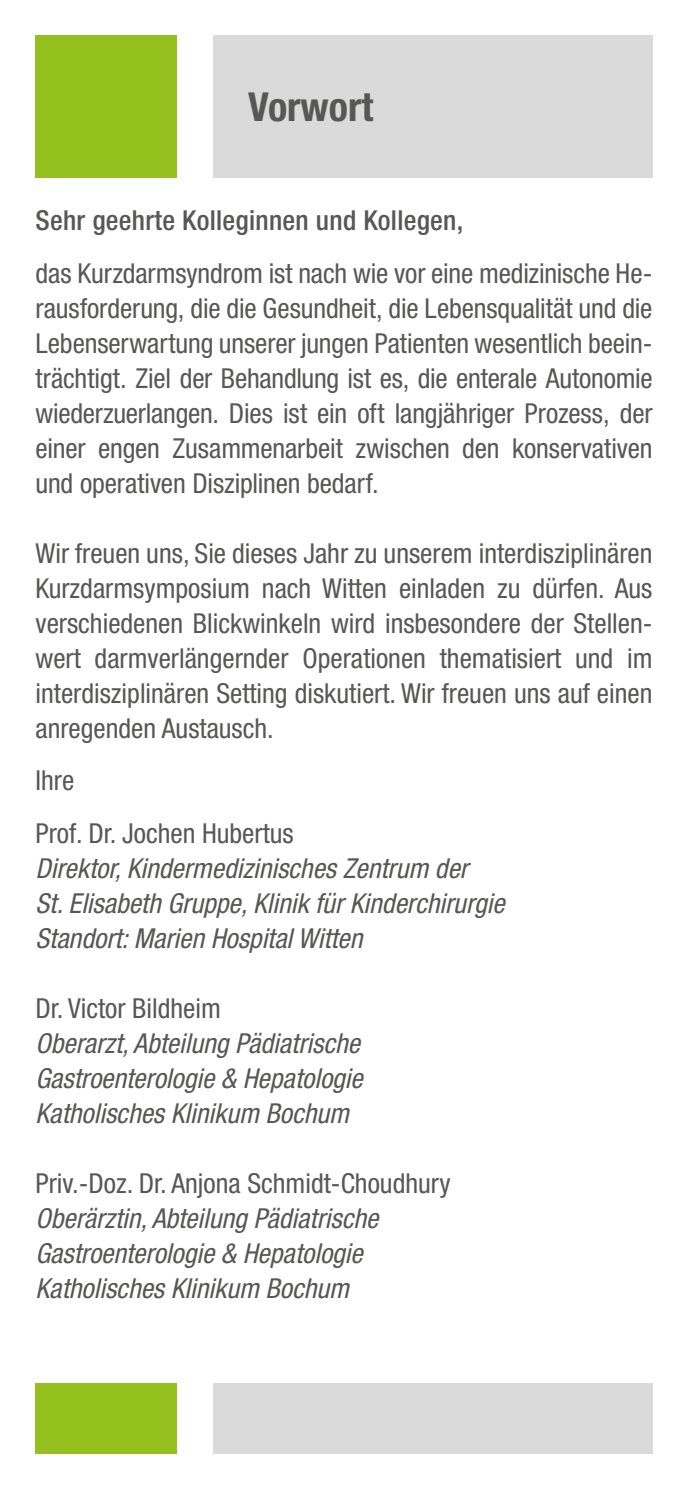
<style>
.page{position:relative;width:688px;height:1489px;background:#fff}
.page>*{position:absolute;margin:0;border:0;box-sizing:border-box;transform-origin:0 0}
.t1{font:700 condensed 40px "Helvetica Neue LT Std";color:#575756}
.t2{font:condensed 27.5px/35px "Helvetica Neue LT Std";color:#575756;text-align:justify}
.t3{font:italic condensed 27.5px/35px "Helvetica Neue LT Std";color:#575756}
.t4{font:500 condensed 27.5px "Helvetica Neue LT Std";letter-spacing:.01em;color:#575756}
</style>
<div class="page">
<div style="left:213px;top:1382px;width:439px;height:71px;background:#dadada"></div>
<div style="left:35px;top:1382px;width:142px;height:71px;background:#95c11f"></div>
<div style="left:213px;top:35px;width:439px;height:143px;background:#dadada"></div>
<div style="left:35px;top:35px;width:142px;height:143px;background:#95c11f"></div>
<h1 class="t1" style="left:248px;top:82px;width:126px">Vorwort</h1>
<p class="t4" style="left:35px;top:204px;width:429px">Sehr geehrte Kolleginnen und Kollegen,</p>
<p class="t2" style="left:35px;top:255px;width:618px">das Kurzdarmsyndrom ist nach wie vor eine medizinische He&shy;rausforderung, die die Gesundheit, die Lebensqualität und die Lebenserwartung unserer jungen Patienten wesentlich beein&shy;trächtigt. Ziel der Behandlung ist es, die enterale Autonomie wiederzuerlangen. Dies ist ein oft langjähriger Prozess, der einer engen Zusammenarbeit zwischen den konservativen und operativen Disziplinen bedarf.</p>
<p class="t2" style="left:35px;top:535px;width:618px">Wir freuen uns, Sie dieses Jahr zu unserem interdisziplinären Kurzdarmsymposium nach Witten einladen zu dürfen. Aus verschiedenen Blickwinkeln wird insbesondere der Stellen&shy;wert darmverlängernder Operationen thematisiert und im interdisziplinären Setting diskutiert. Wir freuen uns auf einen anregenden Austausch.</p>
<p class="t2" style="left:35px;top:754px;width:260px;line-height:52.5px">Ihre<br>Prof. Dr. Jochen Hubertus</p>
<p class="t3" style="left:35px;top:851px;width:470px">Direktor, Kindermedizinisches Zentrum der<br>St. Elisabeth Gruppe, Klinik für Kinderchirurgie<br>Standort: Marien Hospital Witten</p>
<p class="t2" style="left:35px;top:990px;width:187px">Dr. Victor Bildheim</p>
<p class="t3" style="left:35px;top:1026px;width:329px;text-align:justify">Oberarzt, Abteilung Pädiatrische Gastroenterologie &amp; Hepatologie Katholisches Klinikum Bochum</p>
<p class="t2" style="left:35px;top:1165px;width:416px">Priv.-Doz. Dr. Anjona Schmidt-Choudhury</p>
<p class="t3" style="left:35px;top:1201px;width:344px">Oberärztin, Abteilung Pädiatrische<br>Gastroenterologie &amp; Hepatologie<br>Katholisches Klinikum Bochum</p>
</div>
